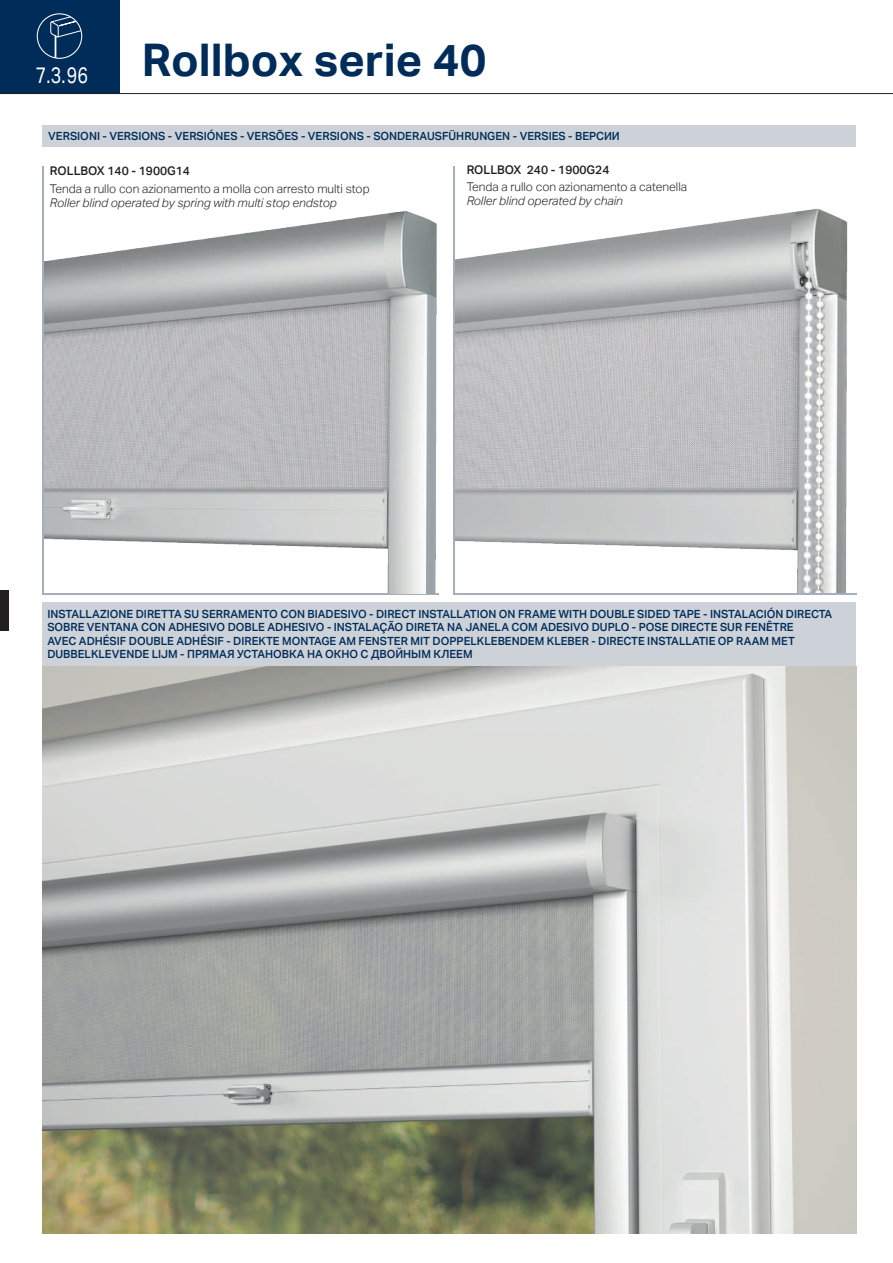
<style>
.page{position:relative;width:893px;height:1263px;background:#fff}
.page>*{position:absolute;margin:0;border:0;box-sizing:border-box;transform-origin:0 0}
.t1{font:700 45px "Aktiv Grotesk";color:#002c59}
.t2{font:300 12px "Aktiv Grotesk";color:#231f20}
.t3{font:italic 300 12px "Aktiv Grotesk";color:#231f20}
.t4{font:500 12px "Aktiv Grotesk";color:#231f20}
.t5{font:500 11.25px/13.5px "Aktiv Grotesk";color:#002c59}
</style>
<div class="page">
<div style="left:0;top:0;width:119px;height:94px;background:#002c59"></div>
<div style="left:37px;top:13px;width:45px;height:46px;border:1px solid #fff;border-radius:50%"></div>
<svg style="left:50px;top:14px;width:32px;height:44px"></svg>
<img style="left:455px;top:208px;width:393px;height:385px">
<hr style="left:0;top:93px;width:893px;height:1px;background:#231f20">
<div style="left:43px;top:125px;width:813px;height:22px;background:#cdd2d8"></div>
<hr style="left:43px;top:593px;width:396px;height:2px;background:#a5afba">
<hr style="left:454px;top:593px;width:403px;height:2px;background:#a5afba">
<div style="left:43px;top:602px;width:813px;height:65px;background:#cdd2d8"></div>
<hr style="left:43px;top:1232px;width:814px;height:1px;background:#a5afba">
<img style="left:43px;top:666px;width:813px;height:567px">
<img style="left:44px;top:211px;width:393px;height:382px">
<div style="left:0;top:590px;width:9px;height:40px;background:#231f20"></div>
<hr style="left:454px;top:166px;width:1px;height:429px;background:#a5afba">
<hr style="left:43px;top:166px;width:1px;height:429px;background:#a5afba">
<h1 class="t1" style="left:36px;top:34px;width:452px"><sub>7.3.96</sub> Rollbox serie 40</h1>
<p class="t5" style="left:48px;top:129px;width:573px">VERSIONI - VERSIONS - VERSIÓNES - VERSÕES - VERSIONS - SONDERAUSFÜHRUNGEN - VERSIES - ВЕРСИИ</p>
<p class="t4" style="left:50px;top:163px;width:142px">ROLLBOX 140 - 1900G14</p>
<p class="t2" style="left:50px;top:181px;width:321px">Tenda a rullo con azionamento a molla con arresto multi stop</p>
<p class="t3" style="left:50px;top:196px;width:288px">Roller blind operated by spring with multi stop endstop</p>
<p class="t4" style="left:467px;top:163px;width:144px">ROLLBOX 240 - 1900G24</p>
<p class="t2" style="left:467px;top:180px;width:222px">Tenda a rullo con azionamento a catenella</p>
<p class="t3" style="left:467px;top:194px;width:158px">Roller blind operated by chain</p>
<p class="t5" style="left:47px;top:607px;width:786px">INSTALLAZIONE DIRETTA SU SERRAMENTO CON BIADESIVO - DIRECT INSTALLATION ON FRAME WITH DOUBLE SIDED TAPE - INSTALACIÓN DIRECTA SOBRE VENTANA CON ADHESIVO DOBLE ADHESIVO - INSTALAÇÃO DIRETA NA JANELA COM ADESIVO DUPLO - POSE DIRECTE SUR FENÊTRE<br>AVEC ADHÉSIF DOUBLE ADHÉSIF - DIREKTE MONTAGE AM FENSTER MIT DOPPELKLEBENDEM KLEBER - DIRECTE INSTALLATIE OP RAAM MET DUBBELKLEVENDE LIJM - ПРЯМАЯ УСТАНОВКА НА ОКНО С ДВОЙНЫМ КЛЕЕМ</p>
</div>
